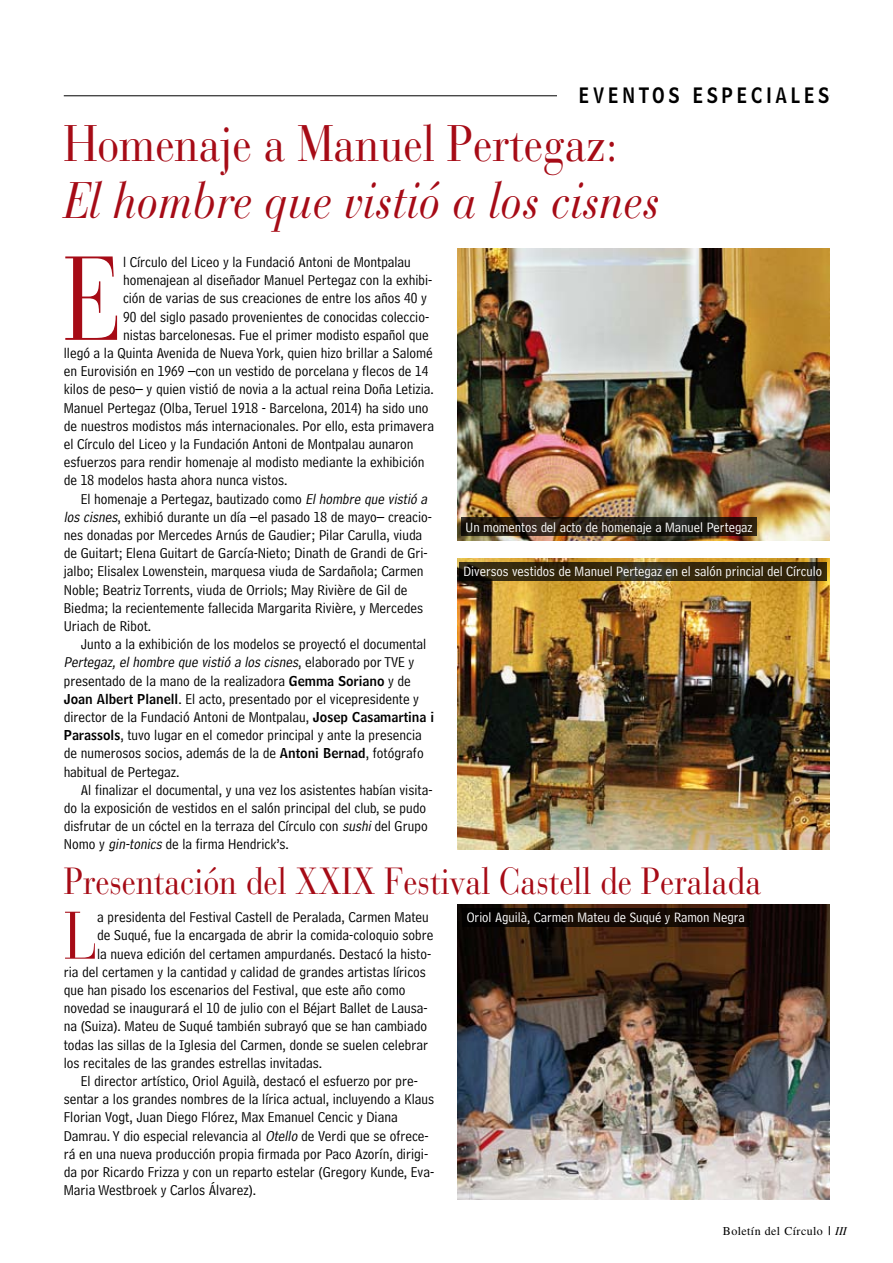
<style>
.page{position:relative;width:893px;height:1263px;background:#fff}
.page>*{position:absolute;margin:0;border:0;box-sizing:border-box;transform-origin:0 0}
.t1{font:118.35px "Bauer Bodoni";color:#a60b16;scale:.75 1}
.t2{font:66.75px "Bauer Bodoni";color:#a60b16;scale:.75 1}
.t3{font:italic 51px "Bauer Bodoni";color:#a60b16;scale:.85 1}
.t4{font:51px "Bauer Bodoni";color:#a60b16;scale:.85 1}
.t5{font:37.5px "Bauer Bodoni";color:#a60b16;scale:.85 1}
.t6{font:21px "Bell Centennial Std Name Num";letter-spacing:.2em;color:#000;scale:.9 1}
.t7{font:15px "Bell Centennial Std Address";color:#000}
.t8{font:italic 15px "Bell Centennial Std Address";color:#000}
.t9{font:14.25px "Bell Centennial Std Address";color:#fff}
.t10{font:12px "Times";letter-spacing:.035em;color:#000}
.s1{font-style:italic}
.s2{font-style:normal}
.s3{font-family:"Bell Centennial Std Name Num";font-size:13.5px}
</style>
<div class="page">
<hr style="left:64px;top:95px;width:765px;height:1px;background:#000">
<div style="left:557px;top:89px;width:272px;height:14px;background:#fff"></div>
<img style="left:457px;top:249px;width:372px;height:291px">
<img style="left:457px;top:558px;width:372px;height:291px">
<svg style="left:461px;top:518px;width:296px;height:18px;background:#251c12"></svg>
<svg style="left:459px;top:562px;width:367px;height:19px;background:#33280f"></svg>
<img style="left:457px;top:904px;width:372px;height:295px">
<div style="left:462px;top:908px;width:287px;height:18px;background:linear-gradient(to right,#080502,#180b05)"></div>
<h3 class="t6" style="left:579px;top:82px;width:280px">EVENTOS ESPECIALES</h3>
<h3 class="t4" style="left:64px;top:113px;width:653px">Homenaje a Manuel Pertegaz:</h3>
<h3 class="t3" style="left:64px;top:170px;width:702px">El hombre que vistió a los cisnes</h3>
<h1 class="t1" style="left:64px;top:228px;width:80px">E</h1>
<p class="t7" style="left:123px;top:253px;width:289px">l Círculo del Liceo y la Fundació Antoni de Montpalau</p>
<p class="t7" style="left:123px;top:272px;width:311px">homenajean al diseñador Manuel Pertegaz con la exhibi-</p>
<p class="t7" style="left:123px;top:290px;width:305px">ción de varias de sus creaciones de entre los años 40 y</p>
<p class="t7" style="left:123px;top:308px;width:308px">90 del siglo pasado provenientes de conocidas coleccio-</p>
<p class="t7" style="left:123px;top:326px;width:307px">nistas barcelonesas. Fue el primer modisto español que</p>
<p class="t7" style="left:64px;top:344px;width:370px">llegó a la Quinta Avenida de Nueva York, quien hizo brillar a Salomé</p>
<p class="t7" style="left:64px;top:363px;width:366px">en Eurovisión en 1969 –con un vestido de porcelana y flecos de 14</p>
<p class="t7" style="left:64px;top:381px;width:372px">kilos de peso– y quien vistió de novia a la actual reina Doña Letizia.</p>
<p class="t7" style="left:64px;top:399px;width:366px">Manuel Pertegaz (Olba, Teruel 1918 - Barcelona, 2014) ha sido uno</p>
<p class="t7" style="left:64px;top:417px;width:372px">de nuestros modistos más internacionales. Por ello, esta primavera</p>
<p class="t7" style="left:64px;top:435px;width:351px">el Círculo del Liceo y la Fundación Antoni de Montpalau aunaron</p>
<p class="t7" style="left:64px;top:454px;width:362px">esfuerzos para rendir homenaje al modisto mediante la exhibición</p>
<p class="t7" style="left:64px;top:472px;width:225px">de 18 modelos hasta ahora nunca vistos.</p>
<p class="t7" style="left:81px;top:490px;width:351px">El homenaje a Pertegaz, bautizado como <span class="s1">Elhombre que vistió a</span></p>
<p class="t7" style="left:64px;top:508px;width:370px"><span class="s1">los cisnes</span>, exhibió durante un día –el pasado 18 de mayo– creacio-</p>
<p class="t7" style="left:64px;top:526px;width:360px">nes donadas por Mercedes Arnús de Gaudier; Pilar Carulla, viuda</p>
<p class="t7" style="left:64px;top:545px;width:365px">de Guitart; Elena Guitart de García-Nieto; Dinath de Grandi de Gri-</p>
<p class="t7" style="left:64px;top:563px;width:361px">jalbo; Elisalex Lowenstein, marquesa viuda de Sardañola; Carmen</p>
<p class="t7" style="left:64px;top:581px;width:345px">Noble; Beatriz Torrents, viuda de Orriols; May Rivière de Gil de</p>
<p class="t7" style="left:64px;top:599px;width:361px">Biedma; la recientemente fallecida Margarita Rivière, y Mercedes</p>
<p class="t7" style="left:64px;top:617px;width:89px">Uriach de Ribot.</p>
<p class="t7" style="left:81px;top:636px;width:347px">Junto a la exhibición de los modelos se proyectó el documental</p>
<p class="t8" style="left:64px;top:654px;width:352px">Pertegaz,elhombre que vistió a los cisnes<span class="s2">, e l a b o r a d o p o r TV E y</span></p>
<p class="t7" style="left:64px;top:672px;width:349px">presentado de la mano de la realizadora <span class="s3">Gemma Soriano</span> y de</p>
<p class="t7" style="left:64px;top:690px;width:357px"><span class="s3">Joan Albert Planell</span>. El acto, presentado por el vicepresidente y</p>
<p class="t7" style="left:64px;top:708px;width:372px">director de la Fundació Antoni de Montpalau, <span class="s3">Josep Casamartina i</span></p>
<p class="t7" style="left:64px;top:727px;width:359px"><span class="s3">Parassols</span>, tuvo lugar en el comedor principal y ante la presencia</p>
<p class="t7" style="left:64px;top:745px;width:361px">de numerosos socios, además de la de <span class="s3">Antoni Bernad</span>, fotógrafo</p>
<p class="t7" style="left:64px;top:763px;width:117px">habitual de Pertegaz.</p>
<p class="t7" style="left:81px;top:781px;width:353px">Al finalizar el documental, y una vez los asistentes habían visita-</p>
<p class="t7" style="left:64px;top:799px;width:364px">do la exposición de vestidos en el salón principal del club, se pudo</p>
<p class="t7" style="left:64px;top:818px;width:365px">disfrutar de un cóctel en la terraza del Círculo con <span class="s1">sushi</span>del Grupo</p>
<p class="t7" style="left:64px;top:836px;width:227px">Nomo y <span class="s1">gin-tonics</span> de la firma Hendrick’s.</p>
<p class="t9" style="left:466px;top:519px;width:288px">Un momentos del acto de homenaje a Manuel Pertegaz</p>
<p class="t9" style="left:463px;top:563px;width:360px">Diversos vestidos de Manuel Pertegaz en el salón princial del Círculo</p>
<h3 class="t5" style="left:64px;top:859px;width:822px">Presentación del XXIX Festival Castell de Peralada</h3>
<h2 class="t2" style="left:64px;top:896px;width:46px">L</h2>
<p class="t7" style="left:97px;top:909px;width:333px">a presidenta del Festival Castell de Peralada, Carmen Mateu</p>
<p class="t9" style="left:467px;top:909px;width:280px">Oriol Aguilà, Carmen Mateu de Suqué y Ramon Negra</p>
<p class="t7" style="left:97px;top:927px;width:338px">de Suqué, fue la encargada de abrir la comida-coloquio sobre</p>
<p class="t7" style="left:97px;top:945px;width:336px">la nueva edición del certamen ampurdanés. Destacó la histo-</p>
<p class="t7" style="left:64px;top:963px;width:364px">ria del certamen y la cantidad y calidad de grandes artistas líricos</p>
<p class="t7" style="left:64px;top:981px;width:343px">que han pisado los escenarios del Festival, que este año como</p>
<p class="t7" style="left:64px;top:1000px;width:365px">novedad se inaugurará el 10 de julio con el Béjart Ballet de Lausa-</p>
<p class="t7" style="left:64px;top:1018px;width:365px">na (Suiza). Mateu de Suqué también subrayó que se han cambiado</p>
<p class="t7" style="left:64px;top:1036px;width:366px">todas las sillas de la Iglesia del Carmen, donde se suelen celebrar</p>
<p class="t7" style="left:64px;top:1054px;width:260px">los recitales de las grandes estrellas invitadas.</p>
<p class="t7" style="left:81px;top:1072px;width:339px">El director artístico, Oriol Aguilà, destacó el esfuerzo por pre-</p>
<p class="t7" style="left:64px;top:1090px;width:372px">sentar a los grandes nombres de la lírica actual, incluyendo a Klaus</p>
<p class="t7" style="left:64px;top:1109px;width:335px">Florian Vogt, Juan Diego Flórez, Max Emanuel Cencic y Diana</p>
<p class="t7" style="left:64px;top:1127px;width:366px">Damrau. Y dio especial relevancia al <span class="s1">Otello</span> de Verdi que se ofrece-</p>
<p class="t7" style="left:64px;top:1145px;width:366px">rá en una nueva producción propia firmada por Paco Azorín, dirigi-</p>
<p class="t7" style="left:64px;top:1163px;width:372px">da por Ricardo Frizza y con un reparto estelar (Gregory Kunde, Eva-</p>
<p class="t7" style="left:64px;top:1181px;width:194px">Maria Westbroek y Carlos Álvarez).</p>
<p class="t10" style="left:723px;top:1224px;width:125px">Boletín del Círculo <span class="s1">III</span></p>
</div>
